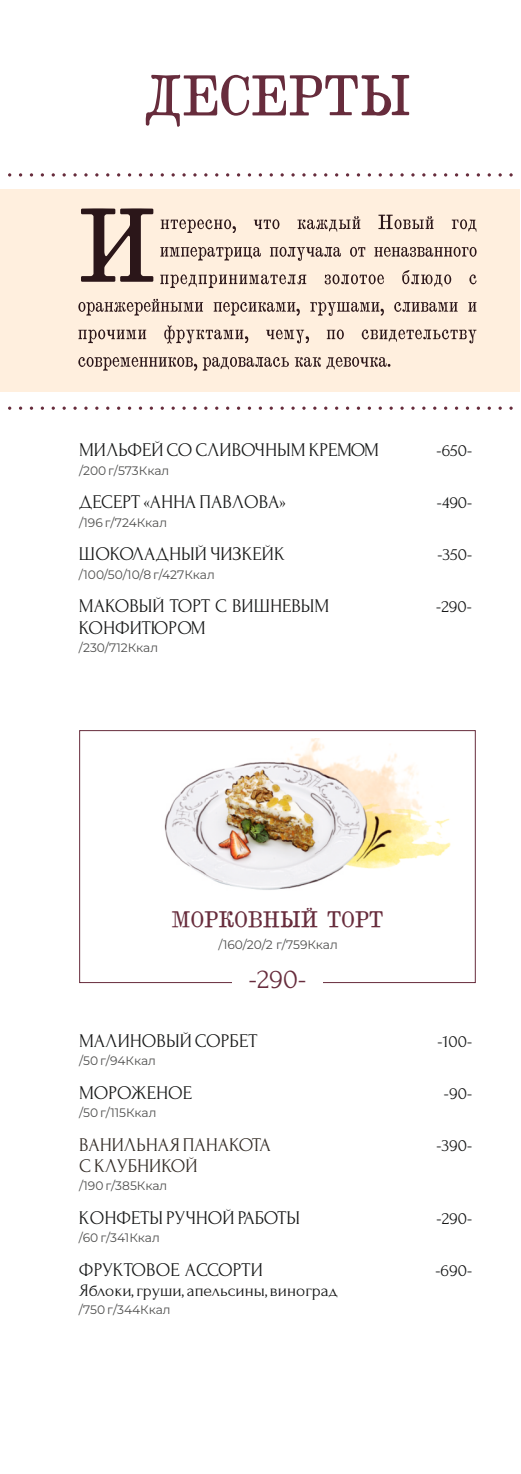
<style>
.page{position:relative;width:521px;height:1474px;background:#fff}
.page>*{position:absolute;margin:0;border:0;box-sizing:border-box;transform-origin:0 0}
.t1{font:28px "Forum";color:#672c3c}
.t2{font:19.25px "Forum";color:#151616}
.t3{font:19.25px "Forum";color:#322a24}
.t4{font:17.5px "Forum";color:#151616}
.t5{font:17.5px "Brokgauz&Efron";color:#672c3c}
.t6{font:12.25px "Montserrat";color:#4e4e4d}
</style>
<div class="page">
<div style="left:0;top:189px;width:520px;height:202px;background:#ffefde"></div>
<svg style="left:81px;top:208px;width:72px;height:74px"></svg>
<svg style="left:161px;top:219px;width:75px;height:14px"></svg>
<svg style="left:254px;top:219px;width:25px;height:10px"></svg>
<svg style="left:297px;top:216px;width:63px;height:16px"></svg>
<svg style="left:378px;top:215px;width:56px;height:14px"></svg>
<svg style="left:452px;top:219px;width:24px;height:13px"></svg>
<svg style="left:160px;top:247px;width:101px;height:13px"></svg>
<svg style="left:270px;top:247px;width:71px;height:14px"></svg>
<svg style="left:350px;top:247px;width:15px;height:10px"></svg>
<svg style="left:374px;top:247px;width:102px;height:10px"></svg>
<svg style="left:160px;top:274px;width:146px;height:14px"></svg>
<svg style="left:325px;top:274px;width:59px;height:10px"></svg>
<svg style="left:402px;top:270px;width:49px;height:17px"></svg>
<svg style="left:469px;top:274px;width:7px;height:10px"></svg>
<svg style="left:78px;top:299px;width:125px;height:16px"></svg>
<svg style="left:214px;top:302px;width:86px;height:13px"></svg>
<svg style="left:310px;top:302px;width:74px;height:14px"></svg>
<svg style="left:394px;top:302px;width:64px;height:10px"></svg>
<svg style="left:468px;top:302px;width:8px;height:9px"></svg>
<svg style="left:78px;top:329px;width:68px;height:14px"></svg>
<svg style="left:164px;top:325px;width:84px;height:18px"></svg>
<svg style="left:266px;top:329px;width:43px;height:14px"></svg>
<svg style="left:327px;top:329px;width:17px;height:10px"></svg>
<svg style="left:362px;top:329px;width:114px;height:14px"></svg>
<svg style="left:78px;top:357px;width:119px;height:14px"></svg>
<svg style="left:203px;top:357px;width:86px;height:14px"></svg>
<svg style="left:295px;top:357px;width:95px;height:12px"></svg>
<img style="left:164px;top:738px;width:287px;height:152px">
<svg style="left:146px;top:75px;width:263px;height:52px"></svg>
<div style="left:79px;top:730px;width:397px;height:253px;border:1px solid #672c3c"></div>
<div style="left:232px;top:968px;width:91px;height:27px;background:#fff"></div>
<svg style="left:8px;top:406px;width:3px;height:4px"></svg>
<svg style="left:19px;top:406px;width:3px;height:4px"></svg>
<svg style="left:30px;top:406px;width:3px;height:4px"></svg>
<svg style="left:41px;top:406px;width:3px;height:4px"></svg>
<svg style="left:73px;top:406px;width:4px;height:4px"></svg>
<svg style="left:84px;top:406px;width:4px;height:4px"></svg>
<svg style="left:117px;top:406px;width:3px;height:4px"></svg>
<svg style="left:128px;top:406px;width:3px;height:4px"></svg>
<svg style="left:139px;top:406px;width:3px;height:4px"></svg>
<svg style="left:150px;top:406px;width:3px;height:4px"></svg>
<svg style="left:171px;top:406px;width:4px;height:4px"></svg>
<svg style="left:182px;top:406px;width:4px;height:4px"></svg>
<svg style="left:193px;top:406px;width:4px;height:4px"></svg>
<svg style="left:226px;top:406px;width:3px;height:4px"></svg>
<svg style="left:237px;top:406px;width:3px;height:4px"></svg>
<svg style="left:248px;top:406px;width:3px;height:4px"></svg>
<svg style="left:259px;top:406px;width:3px;height:4px"></svg>
<svg style="left:280px;top:406px;width:4px;height:4px"></svg>
<svg style="left:291px;top:406px;width:4px;height:4px"></svg>
<svg style="left:302px;top:406px;width:4px;height:4px"></svg>
<svg style="left:335px;top:406px;width:3px;height:4px"></svg>
<svg style="left:346px;top:406px;width:3px;height:4px"></svg>
<svg style="left:357px;top:406px;width:3px;height:4px"></svg>
<svg style="left:368px;top:406px;width:3px;height:4px"></svg>
<svg style="left:389px;top:406px;width:4px;height:4px"></svg>
<svg style="left:400px;top:406px;width:4px;height:4px"></svg>
<svg style="left:411px;top:406px;width:4px;height:4px"></svg>
<svg style="left:444px;top:406px;width:3px;height:4px"></svg>
<svg style="left:455px;top:406px;width:3px;height:4px"></svg>
<svg style="left:466px;top:406px;width:3px;height:4px"></svg>
<svg style="left:477px;top:406px;width:3px;height:4px"></svg>
<svg style="left:498px;top:406px;width:4px;height:4px"></svg>
<svg style="left:509px;top:406px;width:4px;height:4px"></svg>
<p class="t2" style="left:79px;top:440px;width:302px">МИЛЬФЕЙ СО СЛИВОЧНЫМ КРЕМОМ</p>
<p class="t4" style="left:436px;top:441px;width:38px">-650-</p>
<p class="t6" style="left:79px;top:463px;width:92px">/200 г/573Ккал</p>
<p class="t2" style="left:79px;top:492px;width:209px">ДЕСЕРТ «АННА ПАВЛОВА»</p>
<p class="t4" style="left:437px;top:493px;width:37px">-490-</p>
<p class="t6" style="left:79px;top:515px;width:90px">/196 г/724Ккал</p>
<p class="t2" style="left:79px;top:544px;width:207px">ШОКОЛАДНЫЙ ЧИЗКЕЙК</p>
<p class="t4" style="left:438px;top:545px;width:36px">-350-</p>
<p class="t6" style="left:79px;top:567px;width:137px">/100/50/10/8 г/427Ккал</p>
<p class="t2" style="left:79px;top:596px;width:252px">МАКОВЫЙ ТОРТ С ВИШНЕВЫМ</p>
<p class="t4" style="left:436px;top:597px;width:37px">-290-</p>
<p class="t2" style="left:79px;top:617px;width:128px">КОНФИТЮРОМ</p>
<p class="t6" style="left:79px;top:640px;width:81px">/230/712Ккал</p>
<p class="t5" style="left:171px;top:911px;width:213px">МОРКОВНЫЙ ТОРТ</p>
<p class="t6" style="left:219px;top:937px;width:121px">/160/20/2 г/759Ккал</p>
<h1 class="t1" style="left:249px;top:964px;width:59px">-290-</h1>
<p class="t2" style="left:79px;top:1030px;width:180px">МАЛИНОВЫЙ СОРБЕТ</p>
<p class="t4" style="left:437px;top:1031px;width:36px">-100-</p>
<p class="t6" style="left:79px;top:1053px;width:78px">/50 г/94Ккал</p>
<p class="t2" style="left:79px;top:1082px;width:115px">МОРОЖЕНОЕ</p>
<p class="t4" style="left:444px;top:1083px;width:30px">-90-</p>
<p class="t6" style="left:79px;top:1105px;width:79px">/50 г/115Ккал</p>
<p class="t3" style="left:79px;top:1134px;width:193px">ВАНИЛЬНАЯ ПАНАКОТА</p>
<p class="t4" style="left:436px;top:1135px;width:37px">-390-</p>
<p class="t3" style="left:79px;top:1155px;width:120px">С КЛУБНИКОЙ</p>
<p class="t6" style="left:79px;top:1178px;width:90px">/190 г/385Ккал</p>
<p class="t2" style="left:79px;top:1207px;width:223px">КОНФЕТЫ РУЧНОЙ РАБОТЫ</p>
<p class="t4" style="left:436px;top:1209px;width:37px">-290-</p>
<p class="t6" style="left:79px;top:1230px;width:82px">/60 г/341Ккал</p>
<p class="t2" style="left:79px;top:1259px;width:185px">ФРУКТОВОЕ АССОРТИ</p>
<p class="t4" style="left:435px;top:1261px;width:38px">-690-</p>
<p class="t4" style="left:79px;top:1280px;width:260px">Яблоки, груши, апельсины, виноград</p>
<p class="t6" style="left:79px;top:1301px;width:93px">/750 г/344Ккал</p>
</div>
